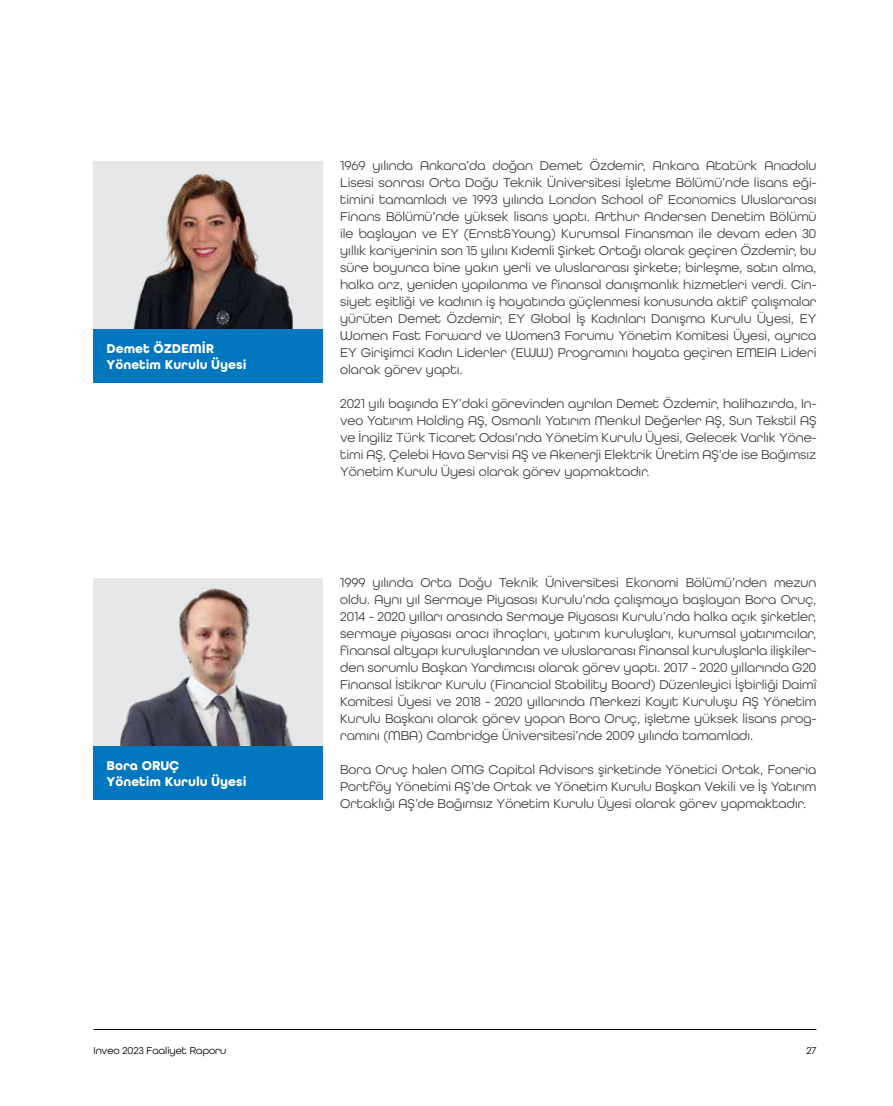
<style>
.page{position:relative;width:893px;height:1106px;background:#fff}
.page>*{position:absolute;margin:0;border:0;box-sizing:border-box;transform-origin:0 0}
.t1{font:13.5px/17px "All Round Gothic";color:#414042;text-align:justify}
.t2{font:700 13.5px/16.2px "All Round Gothic";color:#fff}
.t3{font:10.5px "All Round Gothic";color:#000}
</style>
<div class="page">
<hr style="left:94px;top:1029px;width:722px;height:1px;background:#000">
<div style="left:94px;top:162px;width:229px;height:168px;background:#e6e7e8"></div>
<img style="left:118px;top:174px;width:189px;height:156px">
<div style="left:94px;top:330px;width:229px;height:53px;background:#0077be"></div>
<img style="left:94px;top:578px;width:229px;height:168px">
<div style="left:94px;top:746px;width:229px;height:53px;background:#0077be"></div>
<p class="t2" style="left:107px;top:341px;width:141px">Demet ÖZDEMİR<br>Yönetim Kurulu Üyesi</p>
<p class="t2" style="left:107px;top:757px;width:141px">Bora ORUÇ<br>Yönetim Kurulu Üyesi</p>
<p class="t1" style="left:340px;top:157px;width:478px">1969 yılında Ankara’da doğan Demet Özdemir, Ankara Atatürk Anadolu Lisesi sonrası Orta Doğu Teknik Üniversitesi İşletme Bölümü’nde lisans eği&shy;timini tamamladı ve 1993 yılında London School of Economics Uluslararası Finans Bölümü’nde yüksek lisans yaptı. Arthur Andersen Denetim Bölümü ile başlayan ve EY (Ernst&amp;Young) Kurumsal Finansman ile devam eden 30 yıllık kariyerinin son 15 yılını Kıdemli Şirket Ortağı olarak geçiren Özdemir, bu süre boyunca bine yakın yerli ve uluslararası şirkete; birleşme, satın alma, halka arz, yeniden yapılanma ve finansal danışmanlık hizmetleri verdi. Cin&shy;siyet eşitliği ve kadının iş hayatında güçlenmesi konusunda aktif çalışmalar yürüten Demet Özdemir, EY Global İş Kadınları Danışma Kurulu Üyesi, EY Women Fast Forward ve Women3 Forumu Yönetim Komitesi Üyesi, ayrıca EY Girişimci Kadın Liderler (EWW) Programını hayata geçiren EMEIA Lideri olarak görev yaptı.</p>
<p class="t1" style="left:340px;top:395px;width:478px">2021 yılı başında EY’daki görevinden ayrılan Demet Özdemir, halihazırda, In&shy;veo Yatırım Holding AŞ, Osmanlı Yatırım Menkul Değerler AŞ, Sun Tekstil AŞ ve İngiliz Türk Ticaret Odası’nda Yönetim Kurulu Üyesi, Gelecek Varlık Yöne&shy;timi AŞ, Çelebi Hava Servisi AŞ ve Akenerji Elektrik Üretim AŞ’de ise Bağımsız Yönetim Kurulu Üyesi olarak görev yapmaktadır.</p>
<p class="t1" style="left:340px;top:574px;width:478px">1999 yılında Orta Doğu Teknik Üniversitesi Ekonomi Bölümü’nden mezun oldu. Aynı yıl Sermaye Piyasası Kurulu’nda çalışmaya başlayan Bora Oruç, 2014 - 2020 yılları arasında Sermaye Piyasası Kurulu’nda halka açık şirketler, sermaye piyasası aracı ihraçları, yatırım kuruluşları, kurumsal yatırımcılar, finansal altyapı kuruluşlarından ve uluslararası finansal kuruluşlarla ilişkiler&shy;den sorumlu Başkan Yardımcısı olarak görev yaptı. 2017 - 2020 yıllarında G20<br>Finansal İstikrar Kurulu (Financial Stability Board) Düzenleyici İşbirliği Daimî Komitesi Üyesi ve 2018 - 2020 yıllarında Merkezi Kayıt Kuruluşu AŞ Yönetim Kurulu Başkanı olarak görev yapan Bora Oruç, işletme yüksek lisans prog&shy;ramını (MBA) Cambridge Üniversitesi’nde 2009 yılında tamamladı.</p>
<p class="t1" style="left:340px;top:761px;width:478px">Bora Oruç halen OMG Capital Advisors şirketinde Yönetici Ortak, Foneria Portföy Yönetimi AŞ’de Ortak ve Yönetim Kurulu Başkan Vekili ve İş Yatırım Ortaklığı AŞ’de Bağımsız Yönetim Kurulu Üyesi olarak görev yapmaktadır.</p>
<p class="t3" style="left:94px;top:1044px;width:134px">Inveo 2023 Faaliyet Raporu</p>
<p class="t3" style="left:806px;top:1044px;width:12px">27</p>
</div>
